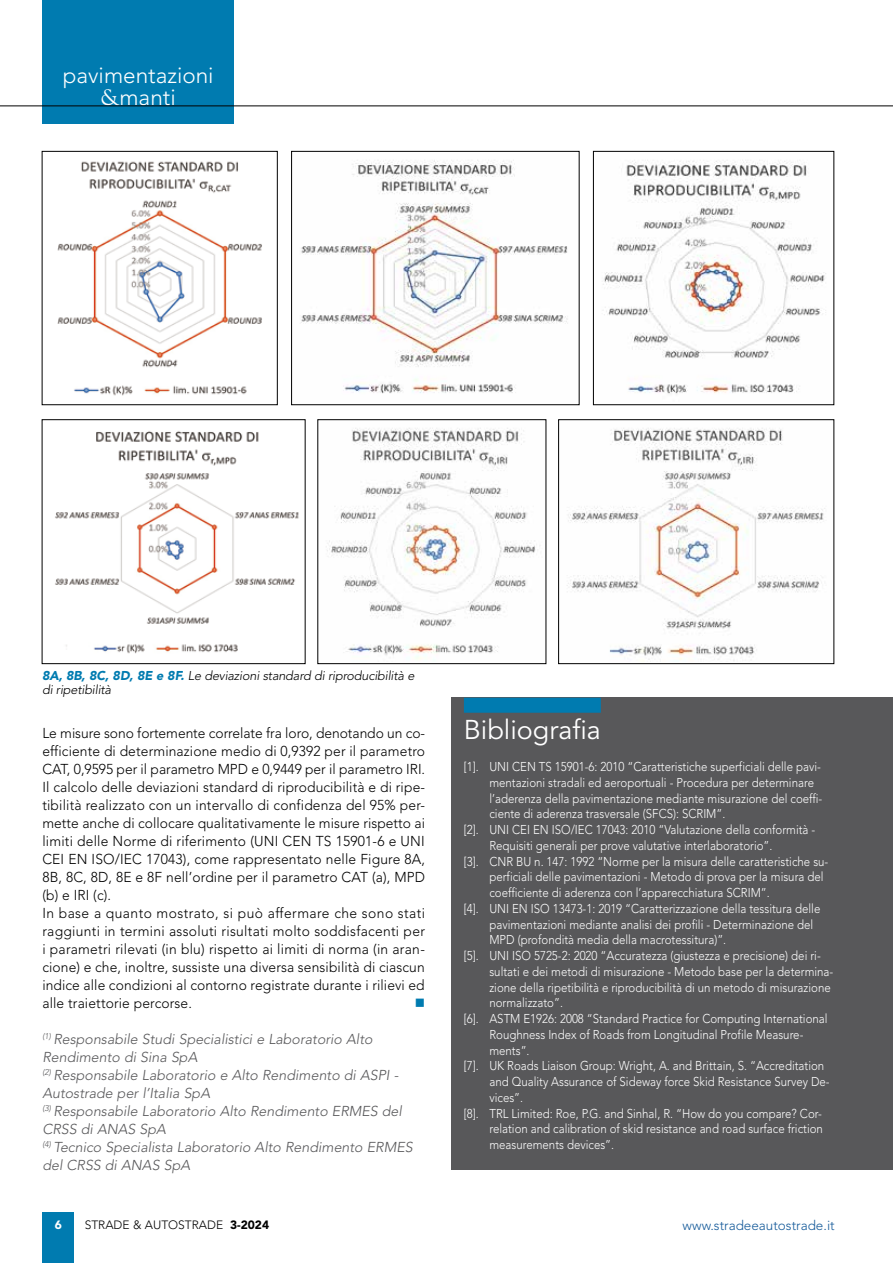
<style>
.page{position:relative;width:893px;height:1263px;background:#fff}
.page>*{position:absolute;margin:0;border:0;box-sizing:border-box;transform-origin:0 0}
.t1{font:27px "Avenir";color:#fff}
.t2{font:300 22.5px/22.5px "Avenir";color:#fff;text-align:center}
.t3{font:300 14.25px/18px "Avenir";letter-spacing:.01em;color:#000}
.t4{font:italic 300 14.25px/18px "Avenir";color:#58585a}
.t5{font:14.25px "Wingdings";color:#007bb0}
.t6{font:300 13.5px "Avenir";color:#165b9a}
.t7{font:300 12.75px "Avenir";color:#fff;scale:.9 1}
.t8{font:italic 300 12.75px/14.2px "Avenir";letter-spacing:-.015em;color:#000}
.t9{font:300 12px "Avenir";color:#000}
.t10{font:900 12px "Avenir";color:#fff}
.s1{font-family:"Goudy Std";font-weight:400}
.s2{font-weight:900;color:#007bb0}
.s3{font-weight:900}
</style>
<div class="page">
<div style="left:43px;top:0;width:191px;height:124px;background:#007bb0"></div>
<div style="left:42px;top:1212px;width:32px;height:51px;background:#007bb0"></div>
<hr style="left:0;top:106px;width:893px;height:1px;background:#000">
<img style="left:55px;top:431px;width:244px;height:223px">
<div style="left:42px;top:419px;width:263px;height:245px;border:1px solid #000"></div>
<img style="left:57px;top:161px;width:205px;height:235px">
<div style="left:42px;top:151px;width:235px;height:254px;border:1px solid #000"></div>
<img style="left:301px;top:160px;width:267px;height:234px">
<div style="left:291px;top:151px;width:288px;height:254px;border:1px solid #000"></div>
<img style="left:603px;top:160px;width:223px;height:234px">
<div style="left:593px;top:151px;width:241px;height:254px;border:1px solid #000"></div>
<img style="left:326px;top:428px;width:210px;height:231px">
<div style="left:318px;top:419px;width:228px;height:245px;border:1px solid #000"></div>
<img style="left:567px;top:428px;width:258px;height:233px">
<div style="left:558px;top:419px;width:276px;height:245px;border:1px solid #000"></div>
<div style="left:452px;top:698px;width:441px;height:472px;background:#58585a"></div>
<div style="left:464px;top:698px;width:137px;height:15px;background:#007bb0"></div>
<h2 class="t2" style="left:63px;top:64px;width:152px">pavimentazioni <span class="s1">&amp;</span>manti</h2>
<p class="t8" style="left:42px;top:668px;width:374px"><span class="s2">8A, 8B, 8C, 8D, 8E e 8F.</span> Le deviazioni standard di riproducibilità e di ripetibilità</p>
<p class="t3" style="left:42px;top:724px;width:384px">Le misure sono fortemente correlate fra loro, denotando un co&shy;efficiente di determinazione medio di 0,9392 per il parametro CAT, 0,9595 per il parametro MPD e 0,9449 per il parametro IRI.<br>Il calcolo delle deviazioni standard di riproducibilità e di ripe&shy;tibilità realizzato con un intervallo di confidenza del 95% per&shy;mette anche di collocare qualitativamente le misure rispetto ai limiti delle Norme di riferimento (UNI CEN TS 15901-6 e UNI CEI EN ISO/IEC 17043), come rappresentato nelle Figure 8A, 8B, 8C, 8D, 8E e 8F nell’ordine per il parametro CAT (a), MPD (b) e IRI (c).<br>In base a quanto mostrato, si può affermare che sono stati raggiunti in termini assoluti risultati molto soddisfacenti per i parametri rilevati (in blu) rispetto ai limiti di norma (in aran&shy;cione) e che, inoltre, sussiste una diversa sensibilità di ciascun indice alle condizioni al contorno registrate durante i rilievi ed alle traiettorie percorse.</p>
<p class="t5" style="left:415px;top:995px;width:12px">■</p>
<p class="t4" style="left:42px;top:1030px;width:372px"><sup>(1)</sup> Responsabile Studi Specialistici e Laboratorio Alto Rendimento di Sina SpA<br><sup>(2)</sup> Responsabile Laboratorio e Alto Rendimento di ASPI - Autostrade per l’Italia SpA<br><sup>(3)</sup> Responsabile Laboratorio Alto Rendimento ERMES del CRSS di ANAS SpA<br><sup>(4)</sup> Tecnico Specialista Laboratorio Alto Rendimento ERMES del CRSS di ANAS SpA</p>
<h1 class="t1" style="left:464px;top:714px;width:138px">Bibliografia</h1>
<p class="t7" style="left:464px;top:759px;width:398px">[1]. UNI CEN TS 15901-6: 2010 “Caratteristiche superficiali delle pavi-</p>
<p class="t7" style="left:489px;top:775px;width:362px">mentazioni stradali ed aeroportuali - Procedura per determinare</p>
<p class="t7" style="left:489px;top:791px;width:371px">l’aderenza della pavimentazione mediante misurazione del coeffi-</p>
<p class="t7" style="left:489px;top:806px;width:264px">ciente di aderenza trasversale (SFCS): SCRIM”.</p>
<p class="t7" style="left:464px;top:822px;width:392px">[2]. UNI CEI EN ISO/IEC 17043: 2010 “Valutazione della conformità -</p>
<p class="t7" style="left:489px;top:838px;width:316px">Requisiti generali per prove valutative interlaboratorio”.</p>
<p class="t7" style="left:464px;top:854px;width:406px">[3]. CNR BU n. 147: 1992 “Norme per la misura delle caratteristiche su-</p>
<p class="t7" style="left:489px;top:869px;width:373px">perficiali delle pavimentazioni - Metodo di prova per la misura del</p>
<p class="t7" style="left:489px;top:885px;width:313px">coefficiente di aderenza con l’apparecchiatura SCRIM”.</p>
<p class="t7" style="left:464px;top:901px;width:398px">[4]. UNI EN ISO 13473-1: 2019 “Caratterizzazione della tessitura delle</p>
<p class="t7" style="left:489px;top:917px;width:361px">pavimentazioni mediante analisi dei profili - Determinazione del</p>
<p class="t7" style="left:489px;top:932px;width:265px">MPD (profondità media della macrotessitura)”.</p>
<p class="t7" style="left:464px;top:948px;width:398px">[5]. UNI ISO 5725-2: 2020 “Accuratezza (giustezza e precisione) dei ri-</p>
<p class="t7" style="left:489px;top:964px;width:384px">sultati e dei metodi di misurazione - Metodo base per la determina-</p>
<p class="t7" style="left:489px;top:980px;width:381px">zione della ripetibilità e riproducibilità di un metodo di misurazione</p>
<p class="t7" style="left:489px;top:995px;width:83px">normalizzato”.</p>
<p class="t7" style="left:464px;top:1011px;width:406px">[6]. ASTM E1926: 2008 “Standard Practice for Computing International</p>
<p class="t7" style="left:489px;top:1027px;width:350px">Roughness Index of Roads from Longitudinal Profile Measure-</p>
<p class="t7" style="left:489px;top:1043px;width:46px">ments”.</p>
<p class="t7" style="left:464px;top:1058px;width:402px">[7]. UK Roads Liaison Group: Wright, A. and Brittain, S. “Accreditation</p>
<p class="t7" style="left:489px;top:1074px;width:380px">and Quality Assurance of Sideway force Skid Resistance Survey De-</p>
<p class="t7" style="left:489px;top:1090px;width:39px">vices”.</p>
<p class="t7" style="left:464px;top:1106px;width:399px">[8]. TRL Limited: Roe, P.G. and Sinhal, R. “How do you compare? Cor-</p>
<p class="t7" style="left:489px;top:1121px;width:372px">relation and calibration of skid resistance and road surface friction</p>
<p class="t7" style="left:489px;top:1137px;width:140px">measurements devices”.</p>
<p class="t10" style="left:55px;top:1217px;width:9px">6</p>
<p class="t9" style="left:85px;top:1217px;width:186px">STRADE &amp; AUTOSTRADE <span class="s3">3-2024</span></p>
<p class="t6" style="left:683px;top:1217px;width:154px">www.stradeeautostrade.it</p>
</div>
